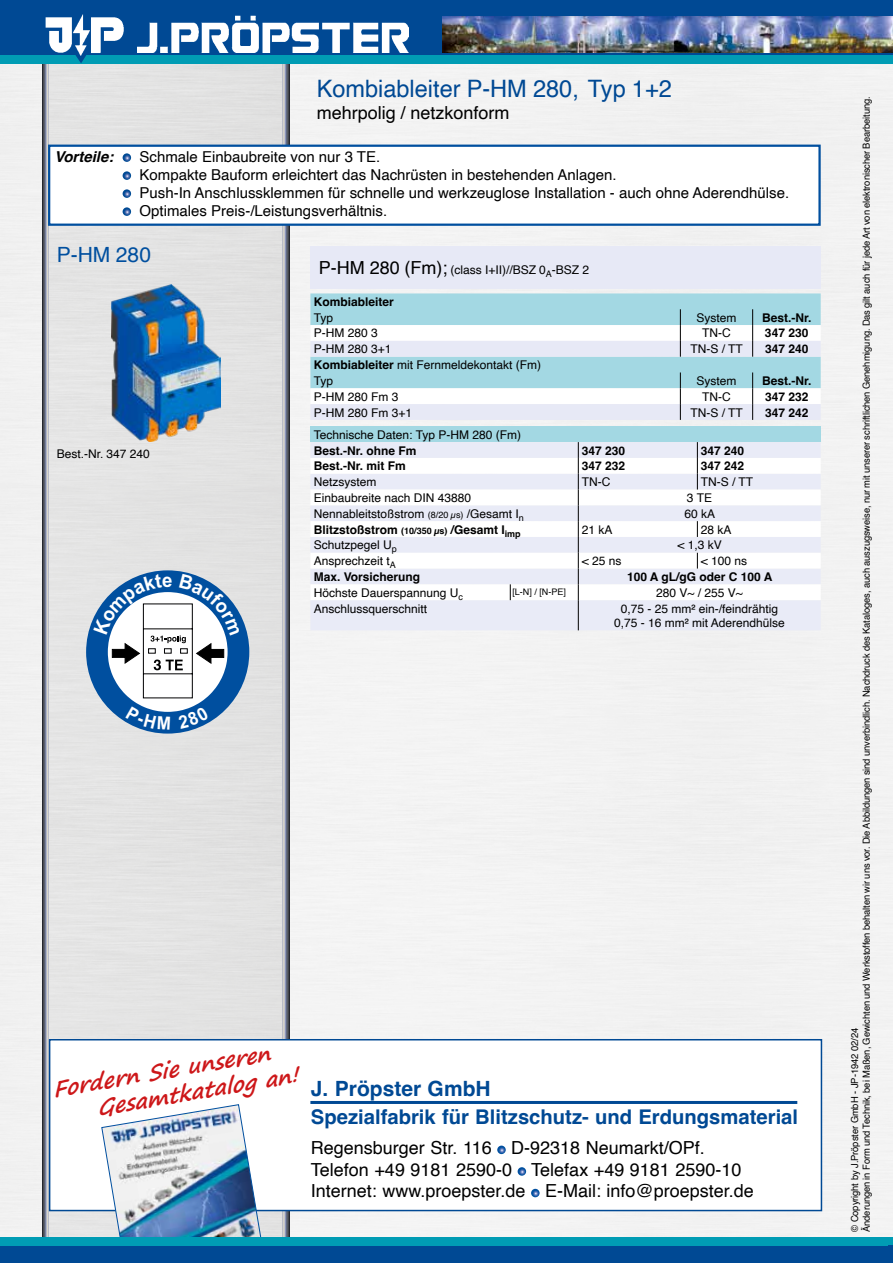
<style>
.page{position:relative;width:893px;height:1263px;background:#fff}
.page>*{position:absolute;margin:0;border:0;box-sizing:border-box;transform-origin:0 0}
.t1{font:24px "Helvetica";color:#004994}
.t2{font:italic 700 21.6px/25.8px "Segoe Print";color:#cd1719}
.t3{font:700 21px "Helvetica";color:#004994}
.t4{font:21px "Helvetica";color:#004f9f}
.t5{font:700 20.25px "Helvetica";color:#004994}
.t6{font:18px/21.6px "Helvetica";color:#000}
.t7{font:15px/18px "Helvetica";color:#000}
.t8{font:italic 700 15px "Helvetica";color:#000}
.t9{font:12px/15.8px "Helvetica";color:#000}
.t10{font:700 12px "Helvetica";color:#000}
.t11{font:9.75px/11.7px "Helvetica";letter-spacing:-.01em;color:#000;scale:.96 1}
.t12{font:9px "Helvetica";color:#000}
.s1{font-size:18px}
.s2{font-weight:700}
.s3{font-size:9px}
</style>
<div class="page">
<div style="left:0;top:64px;width:893px;height:1173px;background:#f2f2f2"></div>
<div style="left:49px;top:64px;width:234px;height:1173px;background:#e3e3e3"></div>
<img style="left:283px;top:64px;width:6px;height:1173px">
<img style="left:43px;top:64px;width:6px;height:1173px">
<div style="left:0;top:0;width:893px;height:55px;background:#004994"></div>
<div style="left:0;top:55px;width:893px;height:9px;background:#009cb4"></div>
<img style="left:138px;top:15px;width:270px;height:37px">
<img style="left:442px;top:17px;width:451px;height:35px">
<svg style="left:75px;top:55px;width:11px;height:8px"></svg>
<img style="left:45px;top:15px;width:79px;height:40px">
<div style="left:50px;top:1040px;width:771px;height:170px;background:#fff"></div>
<svg style="left:497px;top:1145px;width:9px;height:9px"></svg>
<svg style="left:518px;top:1167px;width:8px;height:9px"></svg>
<svg style="left:531px;top:1189px;width:9px;height:8px"></svg>
<div style="left:49px;top:1039px;width:773px;height:172px;border:2px solid #004994"></div>
<img style="left:101px;top:1104px;width:171px;height:133px">
<hr style="left:310px;top:1101px;width:487px;height:3px;background:#004994">
<div style="left:0;top:1246px;width:893px;height:17px;background:#004994"></div>
<div style="left:0;top:1237px;width:888px;height:9px;background:#009cb4"></div>
<div style="left:49px;top:146px;width:771px;height:79px;background:#fff"></div>
<svg style="left:123px;top:153px;width:8px;height:9px"></svg>
<svg style="left:123px;top:171px;width:8px;height:9px"></svg>
<svg style="left:123px;top:189px;width:8px;height:9px"></svg>
<svg style="left:123px;top:207px;width:8px;height:9px"></svg>
<div style="left:48px;top:145px;width:773px;height:81px;border:2px solid #004f9f"></div>
<div style="left:310px;top:247px;width:511px;height:42px;background:#e7e9f6"></div>
<div style="left:310px;top:293px;width:511px;height:16px;background:#a3d8e3"></div>
<svg style="left:310px;top:309px;width:511px;height:111px"></svg>
<img style="left:111px;top:284px;width:109px;height:158px">
<div style="left:310px;top:426px;width:511px;height:16px;background:#a3d8e3"></div>
<div style="left:310px;top:442px;width:511px;height:188px;background:#e9ebf7"></div>
<svg style="left:310px;top:458px;width:511px;height:142px"></svg>
<svg style="left:697px;top:442px;width:1px;height:47px"></svg>
<hr style="left:578px;top:600px;width:1px;height:30px;background:#000">
<svg style="left:697px;top:521px;width:1px;height:16px"></svg>
<svg style="left:697px;top:553px;width:1px;height:15px"></svg>
<svg style="left:510px;top:584px;width:1px;height:16px"></svg>
<svg style="left:578px;top:442px;width:1px;height:158px"></svg>
<svg style="left:86px;top:570px;width:163px;height:163px"></svg>
<h1 class="t1" style="left:317px;top:70px;width:357px">Kombiableiter P-HM 280, Typ 1+2</h1>
<h3 class="t6" style="left:317px;top:102px;width:194px">mehrpolig / netzkonform</h3>
<p class="t8" style="left:55px;top:147px;width:60px">Vorteile:</p>
<p class="t7" style="left:140px;top:148px;width:651px">Schmale Einbaubreite von nur 3 TE.<br>Kompakte Bauform erleichtert das Nachrüsten in bestehenden Anlagen.<br>Push-In Anschlussklemmen für schnelle und werkzeuglose Installation - auch ohne Aderendhülse.<br>Optimales Preis-/Leistungsverhältnis.</p>
<h3 class="t4" style="left:57px;top:239px;width:96px">P-HM 280</h3>
<p class="t9" style="left:57px;top:446px;width:95px">Best.-Nr. 347 240</p>
<p class="t9" style="left:319px;top:263px;width:272px"><span class="s1">P-HM 280 (Fm);</span> (class I+II)//BSZ 0<sub>A</sub>-BSZ 2</p>
<p class="t10" style="left:314px;top:294px;width:82px">Kombiableiter</p>
<p class="t9" style="left:314px;top:310px;width:21px">Typ</p>
<p class="t9" style="left:696px;top:310px;width:42px">System</p>
<p class="t10" style="left:762px;top:310px;width:51px">Best.-Nr.</p>
<p class="t9" style="left:314px;top:326px;width:66px">P-HM 280 3</p>
<p class="t9" style="left:702px;top:326px;width:30px">TN-C</p>
<p class="t10" style="left:765px;top:326px;width:45px">347 230</p>
<p class="t9" style="left:314px;top:342px;width:79px">P-HM 280 3+1</p>
<p class="t9" style="left:690px;top:342px;width:54px">TN-S / TT</p>
<p class="t10" style="left:765px;top:342px;width:45px">347 240</p>
<p class="t9" style="left:314px;top:357px;width:229px"><span class="s2">Kombiableiter</span> mit Fernmeldekontakt (Fm)<br>Typ</p>
<p class="t9" style="left:696px;top:373px;width:42px">System</p>
<p class="t10" style="left:762px;top:373px;width:51px">Best.-Nr.</p>
<p class="t9" style="left:314px;top:389px;width:86px">P-HM 280 Fm 3</p>
<p class="t9" style="left:702px;top:389px;width:30px">TN-C</p>
<p class="t10" style="left:765px;top:389px;width:45px">347 232</p>
<p class="t9" style="left:314px;top:405px;width:100px">P-HM 280 Fm 3+1</p>
<p class="t9" style="left:690px;top:405px;width:54px">TN-S / TT</p>
<p class="t10" style="left:765px;top:405px;width:45px">347 242</p>
<p class="t9" style="left:314px;top:427px;width:209px">Technische Daten: Typ P-HM 280 (Fm)</p>
<p class="t10" style="left:314px;top:443px;width:104px">Best.-Nr. ohne Fm</p>
<p class="t10" style="left:582px;top:443px;width:45px">347 230</p>
<p class="t10" style="left:701px;top:443px;width:45px">347 240</p>
<p class="t10" style="left:314px;top:459px;width:94px">Best.-Nr. mit Fm</p>
<p class="t10" style="left:582px;top:459px;width:45px">347 232</p>
<p class="t10" style="left:701px;top:459px;width:45px">347 242</p>
<p class="t9" style="left:314px;top:474px;width:64px">Netzsystem</p>
<p class="t9" style="left:582px;top:474px;width:30px">TN-C</p>
<p class="t9" style="left:701px;top:474px;width:54px">TN-S / TT</p>
<p class="t9" style="left:314px;top:490px;width:159px">Einbaubreite nach DIN 43880</p>
<p class="t9" style="left:687px;top:490px;width:27px">3 TE</p>
<p class="t9" style="left:314px;top:506px;width:212px">Nennableitstoßstrom <span class="s3">(8/20 µs)</span> /Gesamt I<sub>n</sub></p>
<p class="t9" style="left:684px;top:506px;width:32px">60 kA</p>
<p class="t10" style="left:314px;top:522px;width:208px">Blitzstoßstrom <span class="s3">(10/350 µs)</span> /Gesamt I<sub>imp</sub></p>
<p class="t9" style="left:582px;top:522px;width:32px">21 kA</p>
<p class="t9" style="left:701px;top:522px;width:32px">28 kA</p>
<p class="t9" style="left:314px;top:538px;width:85px">Schutzpegel U<sub>p</sub></p>
<p class="t9" style="left:677px;top:538px;width:46px">&lt; 1,3 kV</p>
<p class="t9" style="left:314px;top:553px;width:84px">Ansprechzeit t<sub>A</sub></p>
<p class="t9" style="left:582px;top:553px;width:41px">&lt; 25 ns</p>
<p class="t9" style="left:701px;top:553px;width:48px">&lt; 100 ns</p>
<p class="t10" style="left:314px;top:569px;width:108px">Max. Vorsicherung</p>
<p class="t10" style="left:627px;top:569px;width:147px">100 A gL/gG oder C 100 A</p>
<p class="t9" style="left:314px;top:585px;width:151px">Höchste Dauerspannung U<sub>c</sub></p>
<p class="t12" style="left:512px;top:584px;width:55px">[L-N] / [N-PE]</p>
<p class="t9" style="left:656px;top:585px;width:88px">280 V~ / 255 V~</p>
<p class="t9" style="left:314px;top:601px;width:115px">Anschlussquerschnitt</p>
<p class="t9" style="left:614px;top:601px;width:172px;line-height:14.4px;text-align:center">0,75 - 25 mm² ein-/feindrähtig<br>0,75 - 16 mm² mit Aderendhülse</p>
<h2 class="t2" style="left:91px;top:1068px;width:205px;text-indent:-41px;rotate:-9deg">Fordern Sie unseren<br>Gesamtkatalog an!</h2>
<h3 class="t3" style="left:311px;top:1075px;width:181px">J. Pröpster GmbH</h3>
<h3 class="t5" style="left:311px;top:1104px;width:489px">Spezialfabrik für Blitzschutz- und Erdungsmaterial</h3>
<h3 class="t6" style="left:311px;top:1137px;width:445px">Regensburger Str. 116 D-92318 Neumarkt/OPf.<br>Telefon +49 9181 2590-0 Telefax +49 9181 2590-10<br>Internet: www.proepster.de E-Mail: info@proepster.de</h3>
<p class="t11" style="left:849px;top:1232px;width:1184px;rotate:-90deg">© Copyright by J.Pröpster GmbH - JP-1942 02/24<br>Änderungen in Form und Technik, bei Maßen, Gewichten und Werkstoffen behalten wir uns vor. Die Abbildungen sind unverbindlich. Nachdruck des Kataloges, auch auszugsweise, nur mit unserer schriftlichen Genehmigung. Das gilt auch für jede Art von elektronischer Bearbeitung.</p>
</div>
